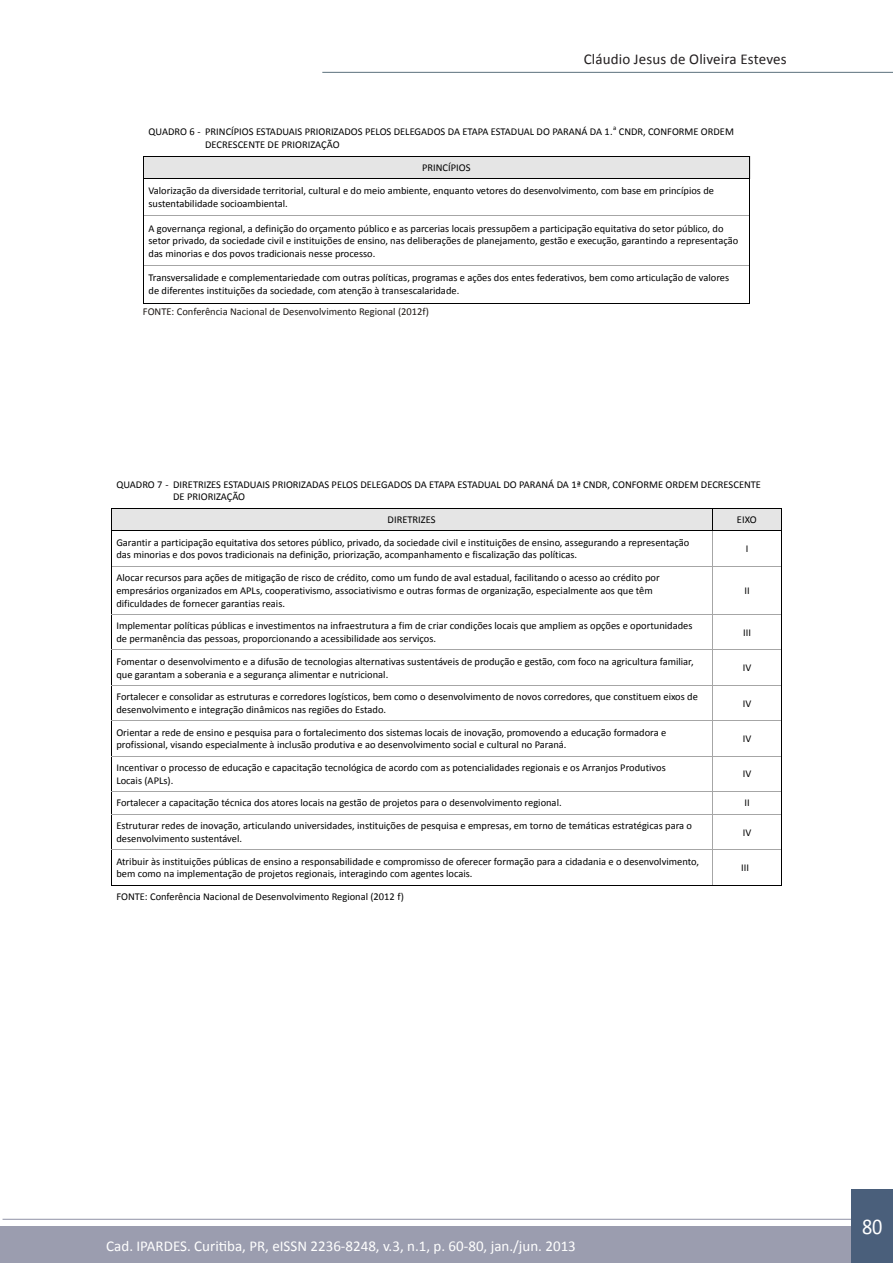
<style>
.page{position:relative;width:893px;height:1263px;background:#fff}
.page>*{position:absolute;margin:0;border:0;box-sizing:border-box;transform-origin:0 0}
.t1{font:22.5px "Calibri";color:#fff;scale:.9 1}
.t2{font:15px "Calibri";color:#fff}
.t3{font:15px "Calibri";letter-spacing:.01em;color:#231f20}
.t4{font:10.5px/12.8px "Calibri";color:#000}
.t5{font:10.5px "Calibri";color:#1f1a17}
.t6{font:6.9px "Calibri";color:#000}
</style>
<div class="page">
<hr style="left:3px;top:1219px;width:890px;height:1px;background:#9b9daf">
<div style="left:0;top:1227px;width:893px;height:36px;background:#9b9daf"></div>
<hr style="left:322px;top:72px;width:571px;height:1px;background:#5b717c">
<div style="left:851px;top:1189px;width:42px;height:74px;background:#4a5f7b"></div>
<div style="left:144px;top:156px;width:606px;height:22px;background:#e5e5e5"></div>
<hr style="left:144px;top:156px;width:605px;height:1px;background:#000">
<svg style="left:143px;top:156px;width:1px;height:23px"></svg>
<hr style="left:144px;top:178px;width:605px;height:1px;background:#000">
<svg style="left:749px;top:156px;width:1px;height:23px"></svg>
<hr style="left:143px;top:179px;width:1px;height:36px;background:#000">
<hr style="left:749px;top:179px;width:1px;height:36px;background:#000">
<hr style="left:144px;top:215px;width:605px;height:1px;background:#a6a6a6">
<hr style="left:143px;top:216px;width:1px;height:49px;background:#000">
<hr style="left:749px;top:216px;width:1px;height:49px;background:#000">
<hr style="left:144px;top:265px;width:605px;height:1px;background:#a6a6a6">
<hr style="left:143px;top:266px;width:1px;height:37px;background:#000">
<hr style="left:144px;top:303px;width:605px;height:1px;background:#000">
<hr style="left:749px;top:266px;width:1px;height:37px;background:#000">
<div style="left:111px;top:509px;width:669px;height:22px;background:#e5e5e5"></div>
<hr style="left:112px;top:508px;width:600px;height:1px;background:#000">
<hr style="left:713px;top:508px;width:68px;height:1px;background:#000">
<svg style="left:111px;top:508px;width:1px;height:22px"></svg>
<hr style="left:111px;top:530px;width:601px;height:1px;background:#000">
<svg style="left:712px;top:508px;width:1px;height:23px"></svg>
<hr style="left:713px;top:530px;width:68px;height:1px;background:#000">
<svg style="left:781px;top:508px;width:1px;height:23px"></svg>
<hr style="left:111px;top:531px;width:1px;height:35px;background:#000">
<hr style="left:712px;top:531px;width:1px;height:35px;background:#a6a6a6">
<hr style="left:781px;top:531px;width:1px;height:35px;background:#000">
<hr style="left:111px;top:566px;width:601px;height:1px;background:#a6a6a6">
<hr style="left:713px;top:566px;width:68px;height:1px;background:#a6a6a6">
<hr style="left:111px;top:567px;width:1px;height:47px;background:#000">
<hr style="left:712px;top:567px;width:1px;height:47px;background:#a6a6a6">
<hr style="left:781px;top:567px;width:1px;height:47px;background:#000">
<hr style="left:111px;top:614px;width:601px;height:1px;background:#a6a6a6">
<hr style="left:713px;top:614px;width:68px;height:1px;background:#a6a6a6">
<hr style="left:111px;top:615px;width:1px;height:35px;background:#000">
<hr style="left:712px;top:615px;width:1px;height:35px;background:#a6a6a6">
<hr style="left:781px;top:615px;width:1px;height:35px;background:#000">
<hr style="left:111px;top:650px;width:601px;height:1px;background:#a6a6a6">
<hr style="left:713px;top:650px;width:68px;height:1px;background:#a6a6a6">
<hr style="left:111px;top:650px;width:1px;height:35px;background:#000">
<hr style="left:712px;top:650px;width:1px;height:35px;background:#a6a6a6">
<hr style="left:781px;top:650px;width:1px;height:35px;background:#000">
<hr style="left:111px;top:685px;width:601px;height:1px;background:#a6a6a6">
<hr style="left:713px;top:685px;width:68px;height:1px;background:#a6a6a6">
<hr style="left:111px;top:686px;width:1px;height:34px;background:#000">
<hr style="left:712px;top:686px;width:1px;height:34px;background:#a6a6a6">
<hr style="left:781px;top:686px;width:1px;height:34px;background:#000">
<hr style="left:111px;top:720px;width:601px;height:1px;background:#a6a6a6">
<hr style="left:713px;top:720px;width:68px;height:1px;background:#a6a6a6">
<hr style="left:111px;top:721px;width:1px;height:35px;background:#000">
<hr style="left:712px;top:721px;width:1px;height:35px;background:#a6a6a6">
<hr style="left:781px;top:721px;width:1px;height:35px;background:#000">
<hr style="left:111px;top:756px;width:601px;height:1px;background:#a6a6a6">
<hr style="left:713px;top:756px;width:68px;height:1px;background:#a6a6a6">
<hr style="left:111px;top:757px;width:1px;height:34px;background:#000">
<hr style="left:712px;top:757px;width:1px;height:34px;background:#a6a6a6">
<hr style="left:781px;top:757px;width:1px;height:34px;background:#000">
<hr style="left:111px;top:791px;width:601px;height:1px;background:#a6a6a6">
<hr style="left:713px;top:791px;width:68px;height:1px;background:#a6a6a6">
<svg style="left:111px;top:792px;width:1px;height:22px"></svg>
<hr style="left:111px;top:814px;width:601px;height:1px;background:#a6a6a6">
<svg style="left:712px;top:791px;width:1px;height:24px"></svg>
<hr style="left:713px;top:814px;width:68px;height:1px;background:#a6a6a6">
<svg style="left:781px;top:791px;width:1px;height:24px"></svg>
<hr style="left:111px;top:815px;width:1px;height:34px;background:#000">
<hr style="left:712px;top:815px;width:1px;height:34px;background:#a6a6a6">
<hr style="left:781px;top:815px;width:1px;height:34px;background:#000">
<hr style="left:111px;top:849px;width:601px;height:1px;background:#a6a6a6">
<hr style="left:713px;top:849px;width:68px;height:1px;background:#a6a6a6">
<hr style="left:111px;top:850px;width:1px;height:35px;background:#000">
<hr style="left:712px;top:850px;width:1px;height:35px;background:#a6a6a6">
<hr style="left:781px;top:850px;width:1px;height:35px;background:#000">
<hr style="left:112px;top:885px;width:600px;height:1px;background:#000">
<hr style="left:713px;top:885px;width:68px;height:1px;background:#000">
<h2 class="t3" style="left:584px;top:50px;width:204px">Cláudio Jesus de Oliveira Esteves</h2>
<p class="t4" style="left:149px;top:125px;width:466px">QUADRO 6 - PRINCÍPIOS ESTADUAIS PRIORIZADOS PELOS DELEGADOS DA ETAPA ESTADUAL DO PARANÁ DA 1.</p>
<p class="t6" style="left:613px;top:123px;width:5px">a</p>
<p class="t4" style="left:619px;top:125px;width:117px">CNDR, CONFORME ORDEM</p>
<p class="t4" style="left:205px;top:138px;width:136px">DECRESCENTE DE PRIORIZAÇÃO</p>
<p class="t4" style="left:422px;top:160px;width:50px">PRINCÍPIOS</p>
<p class="t4" style="left:149px;top:184px;width:567px">Valorização da diversidade territorial, cultural e do meio ambiente, enquanto vetores do desenvolvimento, com base em princípios de sustentabilidade socioambiental.</p>
<p class="t4" style="left:149px;top:221px;width:591px">A governança regional, a definição do orçamento público e as parcerias locais pressupõem a participação equitativa do setor público, do setor privado, da sociedade civil e instituições de ensino, nas deliberações de planejamento, gestão e execução, garantindo a representação das minorias e dos povos tradicionais nesse processo.</p>
<p class="t4" style="left:149px;top:271px;width:582px">Transversalidade e complementariedade com outras políticas, programas e ações dos entes federativos, bem como articulação de valores de diferentes instituições da sociedade, com atenção à transescalaridade.</p>
<p class="t5" style="left:143px;top:305px;width:288px">FONTE: Conferência Nacional de Desenvolvimento Regional (2012f)</p>
<p class="t4" style="left:173px;top:477px;width:589px;text-indent:-57px">QUADRO 7 - DIRETRIZES ESTADUAIS PRIORIZADAS PELOS DELEGADOS DA ETAPA ESTADUAL DO PARANÁ DA 1ª CNDR, CONFORME ORDEM DECRESCENTE<br>DE PRIORIZAÇÃO</p>
<p class="t4" style="left:388px;top:513px;width:49px">DIRETRIZES</p>
<p class="t4" style="left:737px;top:513px;width:21px">EIXO</p>
<p class="t4" style="left:116px;top:535px;width:574px">Garantir a participação equitativa dos setores público, privado, da sociedade civil e instituições de ensino, assegurando a representação das minorias e dos povos tradicionais na definição, priorização, acompanhamento e fiscalização das políticas.</p>
<p class="t4" style="left:746px;top:542px;width:4px">I</p>
<p class="t4" style="left:116px;top:571px;width:545px">Alocar recursos para ações de mitigação de risco de crédito, como um fundo de aval estadual, facilitando o acesso ao crédito por empresários organizados em APLs, cooperativismo, associativismo e outras formas de organização, especialmente aos que têm dificuldades de fornecer garantias reais.</p>
<p class="t4" style="left:744px;top:584px;width:7px">II</p>
<p class="t4" style="left:116px;top:619px;width:578px">Implementar políticas públicas e investimentos na infraestrutura a fim de criar condições locais que ampliem as opções e oportunidades de permanência das pessoas, proporcionando a acessibilidade aos serviços.</p>
<p class="t4" style="left:743px;top:625px;width:9px">III</p>
<p class="t4" style="left:116px;top:654px;width:579px">Fomentar o desenvolvimento e a difusão de tecnologias alternativas sustentáveis de produção e gestão, com foco na agricultura familiar, que garantam a soberania e a segurança alimentar e nutricional.</p>
<p class="t4" style="left:743px;top:661px;width:10px">IV</p>
<p class="t4" style="left:116px;top:690px;width:583px">Fortalecer e consolidar as estruturas e corredores logísticos, bem como o desenvolvimento de novos corredores, que constituem eixos de desenvolvimento e integração dinâmicos nas regiões do Estado.</p>
<p class="t4" style="left:743px;top:696px;width:10px">IV</p>
<p class="t4" style="left:116px;top:725px;width:551px">Orientar a rede de ensino e pesquisa para o fortalecimento dos sistemas locais de inovação, promovendo a educação formadora e profissional, visando especialmente à inclusão produtiva e ao desenvolvimento social e cultural no Paraná.</p>
<p class="t4" style="left:743px;top:732px;width:10px">IV</p>
<p class="t4" style="left:116px;top:761px;width:551px">Incentivar o processo de educação e capacitação tecnológica de acordo com as potencialidades regionais e os Arranjos Produtivos<br>Locais (APLs).</p>
<p class="t4" style="left:743px;top:767px;width:10px">IV</p>
<p class="t4" style="left:116px;top:796px;width:447px">Fortalecer a capacitação técnica dos atores locais na gestão de projetos para o desenvolvimento regional.</p>
<p class="t4" style="left:744px;top:796px;width:7px">II</p>
<p class="t4" style="left:116px;top:819px;width:577px">Estruturar redes de inovação, articulando universidades, instituições de pesquisa e empresas, em torno de temáticas estratégicas para o desenvolvimento sustentável.</p>
<p class="t4" style="left:743px;top:825px;width:10px">IV</p>
<p class="t4" style="left:116px;top:854px;width:584px">Atribuir às instituições públicas de ensino a responsabilidade e compromisso de oferecer formação para a cidadania e o desenvolvimento, bem como na implementação de projetos regionais, interagindo com agentes locais.</p>
<p class="t4" style="left:741px;top:861px;width:9px">III</p>
<p class="t4" style="left:116px;top:890px;width:289px">FONTE: Conferência Nacional de Desenvolvimento Regional (2012 f)</p>
<h2 class="t2" style="left:106px;top:1236px;width:471px">Cad. IPARDES. Curitiba, PR, eISSN 2236-8248, v.3, n.1, p. 60-80, jan./jun. 2013</h2>
<h1 class="t1" style="left:862px;top:1213px;width:24px">80</h1>
</div>
